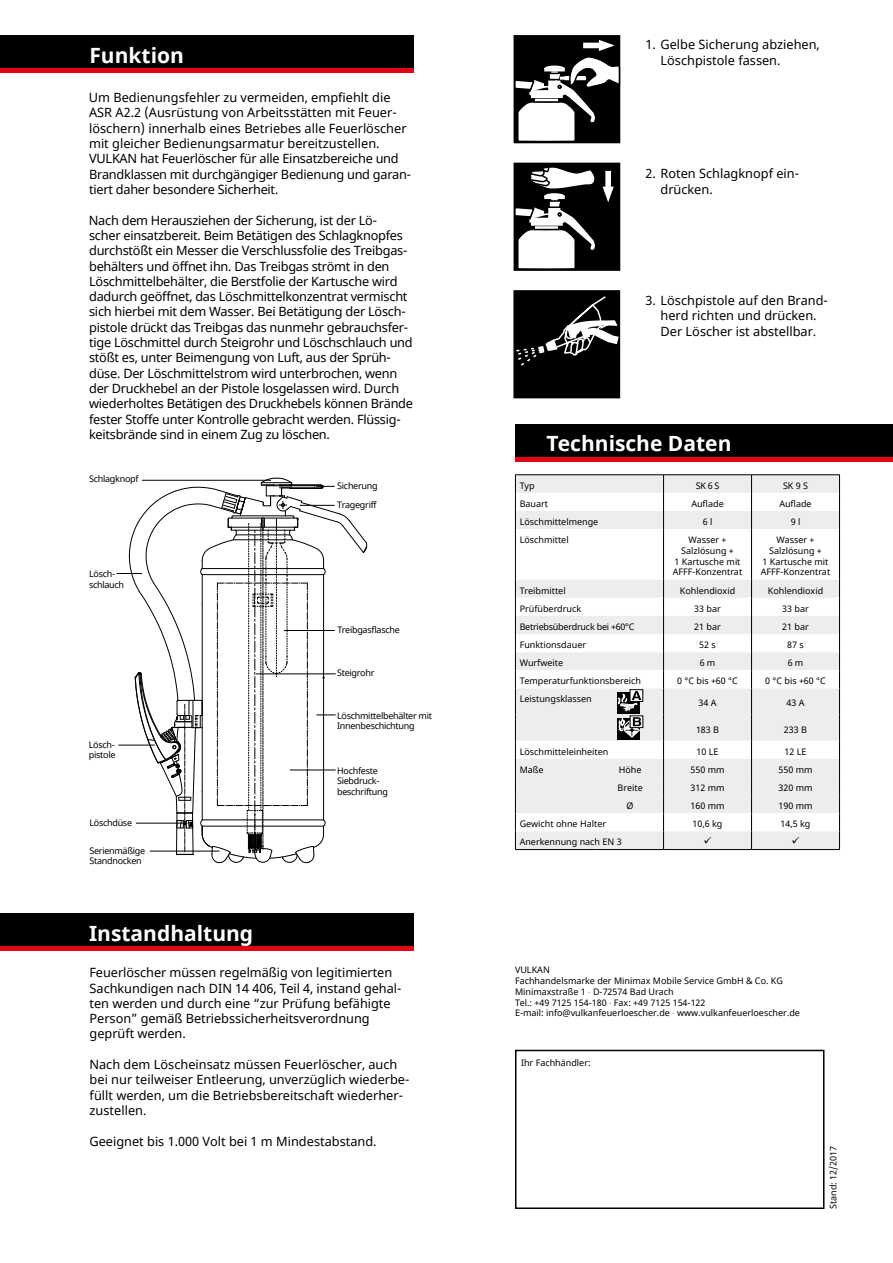
<style>
.page{position:relative;width:893px;height:1263px;background:#fff}
.page>*{position:absolute;margin:0;border:0;box-sizing:border-box;transform-origin:0 0}
.t1{font:700 21px "Noto Sans";color:#fff}
.t2{font:12.75px/15.3px "Noto Sans";letter-spacing:-.02em;color:#000}
.t3{font:12.75px/15.3px "Noto Sans";color:#000}
.t4{font:9px/10.8px "Noto Sans";color:#000;text-align:center}
.t5{font:9px/10.8px "Noto Sans";letter-spacing:-.03em;color:#000}
.t6{font:9px "Noto Sans";letter-spacing:-.025em;color:#000}
.s1{font-family:"Frutiger CE";font-weight:300}
</style>
<div class="page">
<div style="left:0;top:943px;width:414px;height:8px;background:#e30613"></div>
<div style="left:0;top:913px;width:414px;height:33px;background:#000"></div>
<div style="left:515px;top:454px;width:378px;height:7px;background:#e30613"></div>
<div style="left:515px;top:424px;width:378px;height:33px;background:#000"></div>
<div style="left:0;top:66px;width:413px;height:7px;background:#e30613"></div>
<div style="left:0;top:35px;width:413px;height:33px;background:#000"></div>
<hr style="left:515px;top:474px;width:82px;height:1px;background:#000">
<hr style="left:597px;top:474px;width:66px;height:1px;background:#000">
<hr style="left:663px;top:474px;width:88px;height:1px;background:#000">
<hr style="left:751px;top:474px;width:89px;height:1px;background:#000">
<hr style="left:515px;top:849px;width:82px;height:1px;background:#000">
<hr style="left:597px;top:849px;width:66px;height:1px;background:#000">
<hr style="left:663px;top:849px;width:88px;height:1px;background:#000">
<hr style="left:751px;top:849px;width:89px;height:1px;background:#000">
<div style="left:515px;top:1050px;width:309px;height:159px;border:2px solid #000"></div>
<div style="left:514px;top:291px;width:105px;height:107px;background:#000"></div>
<div style="left:513px;top:290px;width:107px;height:108px;border:2px solid #000"></div>
<svg style="left:515px;top:295px;width:105px;height:72px"></svg>
<div style="left:514px;top:35px;width:106px;height:108px;border:2px solid #000"></div>
<svg style="left:513px;top:40px;width:108px;height:103px"></svg>
<div style="left:514px;top:163px;width:105px;height:107px;background:#000"></div>
<div style="left:514px;top:163px;width:106px;height:108px;border:2px solid #000"></div>
<svg style="left:603px;top:171px;width:11px;height:31px"></svg>
<svg style="left:513px;top:165px;width:84px;height:106px"></svg>
<svg style="left:117px;top:477px;width:250px;height:386px"></svg>
<hr style="left:300px;top:505px;width:35px;height:1px;background:#000">
<hr style="left:118px;top:745px;width:37px;height:1px;background:#000">
<svg style="left:515px;top:475px;width:325px;height:374px"></svg>
<h1 class="t1" style="left:89px;top:41px;width:96px">Funktion</h1>
<p class="t3" style="left:89px;top:90px;width:324px">Um Bedienungsfehler zu vermeiden, empfiehlt die ASR A2.2 (Ausrüstung von Arbeitsstätten mit Feuer&shy;löschern) innerhalb eines Betriebes alle Feuerlöscher mit gleicher Bedienungsarmatur bereitzustellen.<br>VULKAN hat Feuerlöscher für alle Einsatzbereiche und Brandklassen mit durchgängiger Bedienung und garan&shy;tiert daher besondere Sicherheit.</p>
<p class="t2" style="left:89px;top:213px;width:326px">Nach dem Herausziehen der Sicherung, ist der Lö-<br>scher einsatzbereit. Beim Betätigen des Schlagknopfes durchstößt ein Messer die Verschlussfolie des Treibgas&shy;behälters und öffnet ihn. Das Treibgas strömt in den Löschmittelbehälter, die Berstfolie der Kartusche wird dadurch geöffnet, das Löschmittelkonzentrat vermischt sich hierbei mit dem Wasser. Bei Betätigung der Lösch&shy;pistole drückt das Treibgas das nunmehr gebrauchsfer&shy;tige Löschmittel durch Steigrohr und Löschschlauch und stößt es, unter Beimengung von Luft, aus der Sprüh&shy;düse. Der Löschmittelstrom wird unterbrochen, wenn der Druckhebel an der Pistole losgelassen wird. Durch wiederholtes Betätigen des Druckhebels können Brände fester Stoffe unter Kontrolle gebracht werden. Flüssig&shy;keitsbrände sind in einem Zug zu löschen.</p>
<p class="t5" style="left:89px;top:474px;width:51px">Schlagknopf</p>
<p class="t5" style="left:89px;top:569px;width:37px">Lösch&shy;schlauch</p>
<p class="t5" style="left:89px;top:739px;width:28px">Lösch&shy;pistole</p>
<p class="t5" style="left:89px;top:817px;width:44px">Löschdüse</p>
<p class="t5" style="left:89px;top:845px;width:57px">Serienmäßige<br>Standnocken</p>
<h1 class="t1" style="left:89px;top:918px;width:166px">Instandhaltung</h1>
<p class="t5" style="left:337px;top:476px;width:42px;line-height:19px">Sicherung<br>Tragegriff</p>
<p class="t5" style="left:337px;top:625px;width:64px">Treibgasflasche</p>
<p class="t5" style="left:337px;top:668px;width:39px">Steigrohr</p>
<p class="t5" style="left:337px;top:710px;width:96px">Löschmittelbehälter mit<br>Innenbeschichtung</p>
<p class="t5" style="left:337px;top:765px;width:52px">Hochfeste<br>Siebdruck&shy;beschriftung</p>
<p class="t2" style="left:89px;top:965px;width:314px">Feuerlöscher müssen regelmäßig von legitimierten Sachkundigen nach DIN 14 406, Teil 4, instand gehal&shy;ten werden und durch eine “zur Prüfung befähigte Person” gemäß Betriebssicherheitsverordnung geprüft werden.</p>
<p class="t3" style="left:89px;top:1057px;width:322px">Nach dem Löscheinsatz müssen Feuerlöscher, auch bei nur teilweiser Entleerung, unverzüglich wiederbe&shy;füllt werden, um die Betriebsbereitschaft wiederher&shy;zustellen.</p>
<p class="t3" style="left:89px;top:1134px;width:289px">Geeignet bis 1.000 Volt bei 1 m Mindestabstand.</p>
<p class="t3" style="left:660px;top:37px;width:161px;text-indent:-15px">1. Gelbe Sicherung abziehen,<br>Löschpistole fassen.</p>
<p class="t3" style="left:660px;top:167px;width:140px;text-indent:-15px">2. Roten Schlagknopf ein&shy;drücken.</p>
<p class="t3" style="left:645px;top:293px;width:184px;text-align:center">3. Löschpistole auf den Brand&shy;herd richten und drücken.<br>Der Löscher ist abstellbar.</p>
<h1 class="t1" style="left:546px;top:429px;width:187px">Technische Daten</h1>
<p class="t4" style="left:520px;top:480px;width:17px">Typ</p>
<p class="t4" style="left:696px;top:480px;width:25px">SK 6 S</p>
<p class="t4" style="left:783px;top:480px;width:27px">SK 9 S</p>
<p class="t4" style="left:520px;top:498px;width:30px">Bauart</p>
<p class="t4" style="left:691px;top:498px;width:34px">Auflade</p>
<p class="t4" style="left:779px;top:498px;width:34px">Auflade</p>
<p class="t4" style="left:520px;top:516px;width:80px">Löschmittelmenge</p>
<p class="t4" style="left:703px;top:516px;width:11px">6 l</p>
<p class="t4" style="left:791px;top:516px;width:11px">9 l</p>
<p class="t4" style="left:520px;top:535px;width:50px">Löschmittel</p>
<p class="t4" style="left:673px;top:535px;width:71px">Wasser +<br>Salzlösung +<br>1 Kartusche mit<br>AFFF-Konzentrat</p>
<p class="t4" style="left:761px;top:535px;width:71px">Wasser +<br>Salzlösung +<br>1 Kartusche mit<br>AFFF-Konzentrat</p>
<p class="t4" style="left:520px;top:585px;width:47px">Treibmittel</p>
<p class="t4" style="left:680px;top:585px;width:57px">Kohlendioxid</p>
<p class="t4" style="left:768px;top:585px;width:57px">Kohlendioxid</p>
<p class="t4" style="left:520px;top:603px;width:63px">Prüfüberdruck</p>
<p class="t4" style="left:694px;top:603px;width:28px">33 bar</p>
<p class="t4" style="left:782px;top:603px;width:28px">33 bar</p>
<p class="t6" style="left:520px;top:620px;width:116px">Betriebsüberdruck bei +60°C</p>
<p class="t4" style="left:694px;top:621px;width:28px">21 bar</p>
<p class="t4" style="left:782px;top:621px;width:28px">21 bar</p>
<p class="t4" style="left:520px;top:640px;width:68px">Funktionsdauer</p>
<p class="t4" style="left:699px;top:640px;width:18px">52 s</p>
<p class="t4" style="left:787px;top:640px;width:18px">87 s</p>
<p class="t4" style="left:520px;top:658px;width:45px">Wurfweite</p>
<p class="t4" style="left:700px;top:658px;width:17px">6 m</p>
<p class="t4" style="left:788px;top:658px;width:17px">6 m</p>
<p class="t4" style="left:520px;top:676px;width:123px">Temperaturfunktionsbereich</p>
<p class="t4" style="left:677px;top:676px;width:62px">0 °C bis +60 °C</p>
<p class="t4" style="left:765px;top:676px;width:62px">0 °C bis +60 °C</p>
<p class="t4" style="left:520px;top:694px;width:74px">Leistungsklassen</p>
<p class="t4" style="left:698px;top:698px;width:20px">34 A</p>
<p class="t4" style="left:786px;top:698px;width:20px">43 A</p>
<p class="t4" style="left:696px;top:724px;width:25px">183 B</p>
<p class="t4" style="left:784px;top:724px;width:25px">233 B</p>
<p class="t4" style="left:520px;top:746px;width:90px">Löschmitteleinheiten</p>
<p class="t4" style="left:696px;top:746px;width:23px">10 LE</p>
<p class="t4" style="left:784px;top:746px;width:23px">12 LE</p>
<p class="t4" style="left:520px;top:764px;width:25px">Maße</p>
<p class="t4" style="left:619px;top:764px;width:24px">Höhe</p>
<p class="t4" style="left:690px;top:764px;width:36px">550 mm</p>
<p class="t4" style="left:778px;top:764px;width:36px">550 mm</p>
<p class="t4" style="left:618px;top:783px;width:27px">Breite</p>
<p class="t4" style="left:690px;top:783px;width:36px">312 mm</p>
<p class="t4" style="left:778px;top:783px;width:36px">320 mm</p>
<p class="t4" style="left:627px;top:801px;width:9px">Ø</p>
<p class="t4" style="left:690px;top:801px;width:36px">160 mm</p>
<p class="t4" style="left:778px;top:801px;width:36px">190 mm</p>
<p class="t4" style="left:520px;top:819px;width:88px">Gewicht ohne Halter</p>
<p class="t4" style="left:693px;top:819px;width:31px">10,6 kg</p>
<p class="t4" style="left:781px;top:819px;width:31px">14,5 kg</p>
<p class="t4" style="left:520px;top:837px;width:104px">Anerkennung nach EN 3</p>
<p class="t4" style="left:515px;top:965px;width:287px;text-align:left">VULKAN<br>Fachhandelsmarke der Minimax Mobile Service GmbH &amp; Co. KG Minimaxstraße 1 <span class="s1">·</span> D-72574 Bad Urach<br>Tel.: +49 7125 154-180 <span class="s1">·</span> Fax: +49 7125 154-122<br>E-mail: info@vulkanfeuerloescher.de <span class="s1">·</span> www.vulkanfeuerloescher.de</p>
<p class="t4" style="left:521px;top:1057px;width:71px">Ihr Fachhändler:</p>
<p class="t4" style="left:828px;top:1209px;width:64px;rotate:-90deg">Stand: 12/2017</p>
</div>
